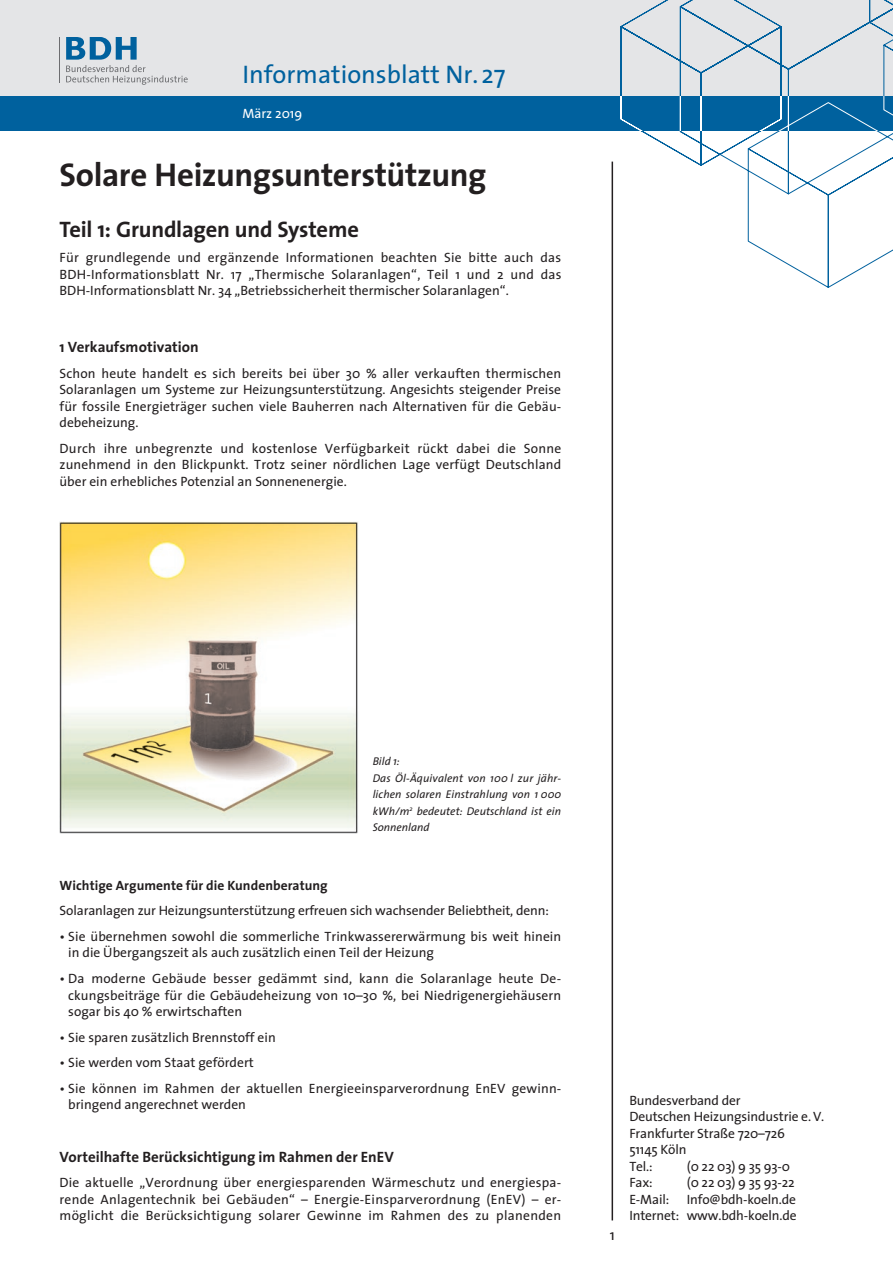
<style>
.page{position:relative;width:893px;height:1263px;background:#fff}
.page>*{position:absolute;margin:0;border:0;box-sizing:border-box;transform-origin:0 0}
.t1{font:700 33px "The Sans";letter-spacing:-.015em;color:#231f20}
.t2{font:25.5px "The Sans";color:#00619e}
.t3{font:700 22.5px "The Sans";letter-spacing:-.01em;color:#231f20}
.t4{font:700 15px "The Sans";color:#231f20}
.t5{font:15px "The Sans";color:#231f20}
.t6{font:13.5px/16.5px "The Sans";color:#231f20;text-align:justify}
.t7{font:700 13.5px "The Sans";letter-spacing:.005em;color:#231f20}
.t8{font:13.5px "The Sans";color:#fff}
.t9{font:italic 11.25px/16.5px "The Sans";letter-spacing:.01em;color:#231f20}
</style>
<div class="page">
<div style="left:0;top:0;width:893px;height:97px;background:#e4e5e7"></div>
<svg style="left:620px;top:0;width:273px;height:288px"></svg>
<hr style="left:60px;top:37px;width:1px;height:45px;background:#6c6d70">
<svg style="left:66px;top:37px;width:122px;height:48px"></svg>
<div style="left:0;top:97px;width:893px;height:34px;background:#00619e"></div>
<svg style="left:620px;top:97px;width:273px;height:34px"></svg>
<hr style="left:612px;top:162px;width:1px;height:1058px;background:#231f20">
<img style="left:60px;top:522px;width:298px;height:311px">
<h2 class="t2" style="left:242px;top:53px;width:265px">Informationsblatt Nr. 27</h2>
<p class="t8" style="left:242px;top:102px;width:62px">März 2019</p>
<h1 class="t1" style="left:60px;top:147px;width:428px">Solare Heizungsunterstützung</h1>
<h3 class="t3" style="left:60px;top:210px;width:301px">Teil 1: Grundlagen und Systeme</h3>
<p class="t6" style="left:60px;top:249px;width:503px">Für grundlegende und ergänzende Informationen beachten Sie bitte auch das BDH-Informationsblatt Nr. 17 „Thermische Solaranlagen“, Teil 1 und 2 und das BDH-Informationsblatt Nr. 34 „Betriebssicherheit thermischer Solaranlagen“.</p>
<p class="t4" style="left:60px;top:334px;width:141px">1 Verkaufsmotivation</p>
<p class="t6" style="left:60px;top:364px;width:503px">Schon heute handelt es sich bereits bei über 30 % aller verkauften thermischen Solaranlagen um Systeme zur Heizungsunterstützung. Angesichts steigender Preise für fossile Energieträger suchen viele Bauherren nach Alternativen für die Gebäu&shy;debeheizung.</p>
<p class="t6" style="left:60px;top:439px;width:503px">Durch ihre unbegrenzte und kostenlose Verfügbarkeit rückt dabei die Sonne zunehmend in den Blickpunkt. Trotz seiner nördlichen Lage verfügt Deutschland über ein erhebliches Potenzial an Sonnenenergie.</p>
<p class="t9" style="left:373px;top:753px;width:190px">Bild 1:<br>Das Öl-Äquivalent von 100 l zur jähr&shy;lichen solaren Einstrahlung von 1 000 kWh/m<sup>2</sup> bedeutet: Deutschland ist ein<br>Sonnenland</p>
<p class="t7" style="left:60px;top:874px;width:270px">Wichtige Argumente für die Kundenberatung</p>
<p class="t6" style="left:60px;top:902px;width:491px">Solaranlagen zur Heizungsunterstützung erfreuen sich wachsender Beliebtheit, denn:</p>
<p class="t6" style="left:68px;top:928px;width:494px;text-indent:-9px">• Sie übernehmen sowohl die sommerliche Trinkwassererwärmung bis weit hinein in die Übergangszeit als auch zusätzlich einen Teil der Heizung</p>
<p class="t6" style="left:68px;top:970px;width:494px;text-indent:-9px">• Da moderne Gebäude besser gedämmt sind, kann die Solaranlage heute De&shy;ckungsbeiträge für die Gebäudeheizung von 10–30 %, bei Niedrigenergiehäusern sogar bis 40 % erwirtschaften</p>
<p class="t6" style="left:60px;top:1028px;width:218px">• Sie sparen zusätzlich Brennstoff ein</p>
<p class="t6" style="left:60px;top:1054px;width:196px">• Sie werden vom Staat gefördert</p>
<p class="t6" style="left:68px;top:1079px;width:495px;text-indent:-9px">• Sie können im Rahmen der aktuellen Energieeinsparverordnung EnEV gewinn&shy;bringend angerechnet werden</p>
<p class="t4" style="left:60px;top:1144px;width:336px">Vorteilhafte Berücksichtigung im Rahmen der EnEV</p>
<p class="t6" style="left:60px;top:1174px;width:503px">Die aktuelle „Verordnung über energiesparenden Wärmeschutz und energiespa&shy;rende Anlagentechnik bei Gebäuden“ – Energie-Einsparverordnung (EnEV) – er&shy;möglicht die Berücksichtigung solarer Gewinne im Rahmen des zu planenden</p>
<p class="t5" style="left:610px;top:1222px;width:7px">1</p>
<p class="t6" style="left:629px;top:1092px;width:196px;text-align:left">Bundesverband der<br>Deutschen Heizungsindustrie e. V.<br>Frankfurter Straße 720–726<br>51145 Köln<br>Tel.:</p>
<p class="t6" style="left:687px;top:1158px;width:105px">(0 22 03) 9 35 93-0</p>
<p class="t6" style="left:629px;top:1174px;width:25px">Fax:</p>
<p class="t6" style="left:687px;top:1174px;width:110px">(0 22 03) 9 35 93-22</p>
<p class="t6" style="left:629px;top:1191px;width:41px">E-Mail:</p>
<p class="t6" style="left:629px;top:1191px;width:169px;text-align:right">Info@bdh-koeln.de<br>Internet: www.bdh-koeln.de</p>
</div>
